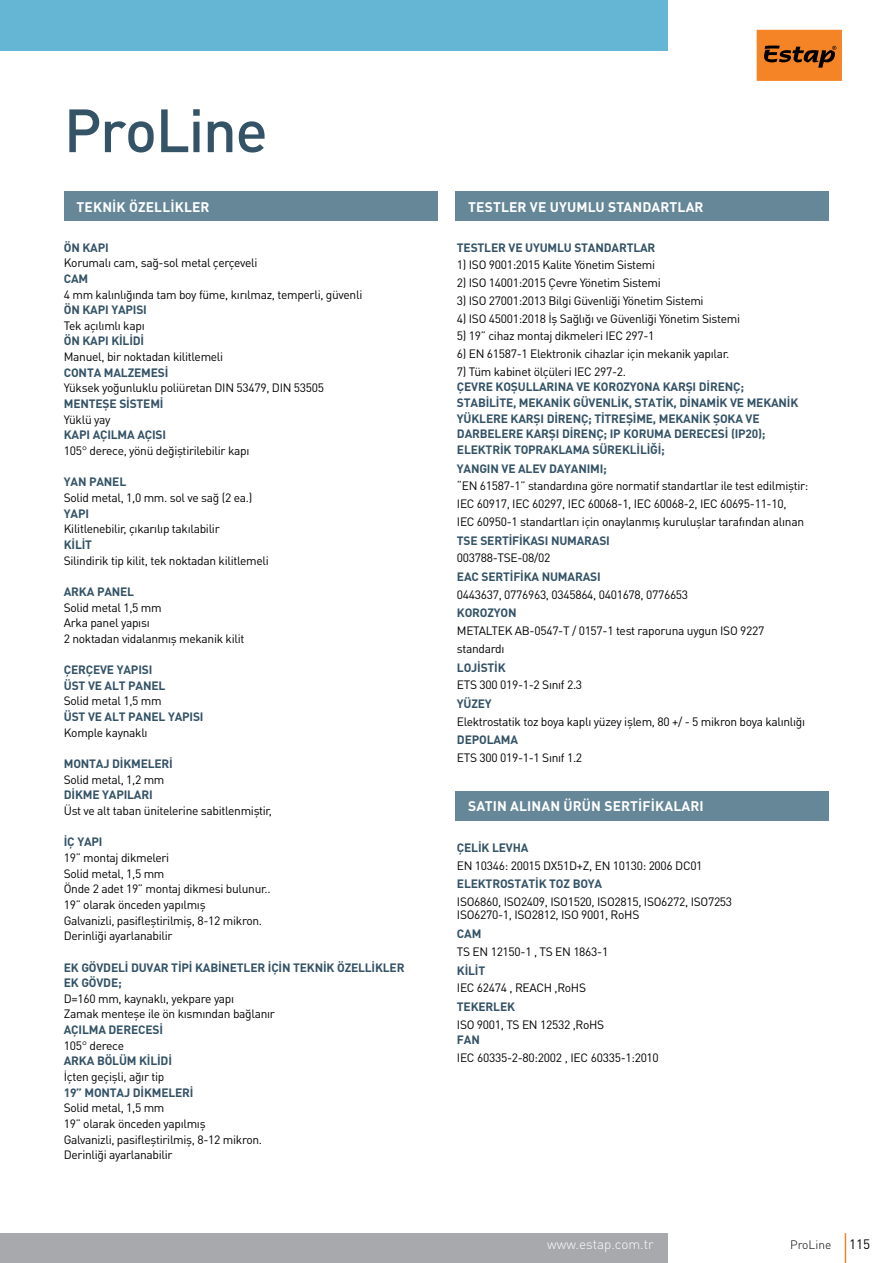
<style>
.page{position:relative;width:893px;height:1263px;background:#fff}
.page>*{position:absolute;margin:0;border:0;box-sizing:border-box;transform-origin:0 0}
.t1{font:500 60px "DIN Pro";letter-spacing:-.025em;color:#345367}
.t2{font:700 13.8px "DIN Pro";letter-spacing:.01em;color:#fff}
.t3{font:300 13.5px "DIN Pro";color:#fff}
.t4{font:13.5px "DIN Pro";color:#000}
.t5{font:12px/15.6px "DIN Pro";letter-spacing:-.025em;color:#000}
.t6{font:700 12px/15.6px "DIN Pro";letter-spacing:-.015em;color:#345367}
.t7{font:300 12px "DIN Pro";color:#000}
.s1{font-weight:700;color:#345367}
.s2{font-weight:300}
.s3{font-weight:400;color:#000}
.s4{font-weight:300;color:#000}
</style>
<div class="page">
<div style="left:455px;top:191px;width:374px;height:30px;background:#658797"></div>
<div style="left:455px;top:791px;width:374px;height:30px;background:#658797"></div>
<div style="left:64px;top:191px;width:373px;height:30px;background:#658797"></div>
<div style="left:757px;top:30px;width:85px;height:51px;background:#f58427"></div>
<svg style="left:764px;top:46px;width:72px;height:22px"></svg>
<div style="left:0;top:1233px;width:668px;height:30px;background:#a7a9ac"></div>
<hr style="left:845px;top:1233px;width:1px;height:30px;background:#f58427">
<div style="left:0;top:0;width:668px;height:51px;background:#65b5d5"></div>
<h1 class="t1" style="left:64px;top:90px;width:205px">ProLine</h1>
<p class="t2" style="left:77px;top:197px;width:134px">TEKNİK ÖZELLİKLER</p>
<p class="t6" style="left:64px;top:239px;width:46px">ÖN KAPI</p>
<p class="t5" style="left:64px;top:255px;width:195px">Korumalı cam, sağ-sol metal çerçeveli</p>
<p class="t6" style="left:64px;top:270px;width:26px">CAM</p>
<p class="t5" style="left:64px;top:286px;width:300px">4 mm kalınlığında tam boy füme, kırılmaz, temperli, güvenli</p>
<p class="t6" style="left:64px;top:301px;width:85px">ÖN KAPI YAPISI</p>
<p class="t5" style="left:64px;top:317px;width:82px">Tek açılımlı kapı</p>
<p class="t6" style="left:64px;top:333px;width:82px">ÖN KAPI KİLİDİ</p>
<p class="t5" style="left:64px;top:348px;width:161px">Manuel, bir noktadan kilitlemeli</p>
<p class="t6" style="left:64px;top:364px;width:106px">CONTA MALZEMESİ</p>
<p class="t5" style="left:64px;top:380px;width:262px">Yüksek yoğunluklu poliüretan DIN 53479, DIN 53505</p>
<p class="t6" style="left:64px;top:395px;width:101px">MENTEŞE SİSTEMİ</p>
<p class="t5" style="left:64px;top:411px;width:48px">Yüklü yay</p>
<p class="t5" style="left:64px;top:427px;width:187px"><span class="s1">KAPI AÇILMA AÇISI<br></span>105<span class="s2">°</span> derece, yönü değiştirilebilir kapı</p>
<p class="t6" style="left:64px;top:474px;width:64px">YAN PANEL</p>
<p class="t5" style="left:64px;top:489px;width:190px">Solid metal, 1,0 mm. sol ve sağ (2 ea.)</p>
<p class="t6" style="left:64px;top:505px;width:27px">YAPI</p>
<p class="t5" style="left:64px;top:521px;width:157px">Kilitlenebilir, çıkarılıp takılabilir</p>
<p class="t6" style="left:64px;top:536px;width:30px">KİLİT</p>
<p class="t5" style="left:64px;top:552px;width:206px">Silindirik tip kilit, tek noktadan kilitlemeli</p>
<p class="t6" style="left:64px;top:583px;width:72px">ARKA PANEL</p>
<p class="t5" style="left:64px;top:599px;width:182px">Solid metal 1,5 mm<br>Arka panel yapısı<br>2 noktadan vidalanmış mekanik kilit</p>
<p class="t6" style="left:64px;top:661px;width:103px">ÇERÇEVE YAPISI<br>ÜST VE ALT PANEL</p>
<p class="t5" style="left:64px;top:693px;width:99px">Solid metal 1,5 mm</p>
<p class="t6" style="left:64px;top:708px;width:141px">ÜST VE ALT PANEL YAPISI</p>
<p class="t5" style="left:64px;top:724px;width:85px">Komple kaynaklı</p>
<p class="t6" style="left:64px;top:755px;width:111px">MONTAJ DİKMELERİ</p>
<p class="t5" style="left:64px;top:771px;width:102px">Solid metal, 1,2 mm</p>
<p class="t6" style="left:64px;top:787px;width:90px">DİKME YAPILARI</p>
<p class="t5" style="left:64px;top:802px;width:210px">Üst ve alt taban ünitelerine sabitlenmiştir,</p>
<p class="t6" style="left:64px;top:834px;width:40px">İÇ YAPI</p>
<p class="t5" style="left:64px;top:849px;width:208px">19” montaj dikmeleri<br>Solid metal, 1,5 mm<br>Önde 2 adet 19” montaj dikmesi bulunur..<br>19” olarak önceden yapılmış<br>Galvanizli, pasifleştirilmiş, 8-12 mikron.<br>Derinliği ayarlanabilir</p>
<p class="t6" style="left:64px;top:959px;width:342px">EK GÖVDELİ DUVAR TİPİ KABİNETLER İÇİN TEKNİK ÖZELLİKLER<br>EK GÖVDE;</p>
<p class="t5" style="left:64px;top:990px;width:213px">D=160 mm, kaynaklı, yekpare yapı<br>Zamak menteşe ile ön kısmından bağlanır</p>
<p class="t6" style="left:64px;top:1021px;width:110px">AÇILMA DERECESİ<br><span class="s3">105</span><span class="s4">°</span> <span class="s3">derece<br></span>ARKA BÖLÜM KİLİDİ</p>
<p class="t5" style="left:64px;top:1068px;width:102px">İçten geçişli, ağır tip</p>
<p class="t6" style="left:64px;top:1084px;width:131px">19” MONTAJ DİKMELERİ</p>
<p class="t5" style="left:64px;top:1100px;width:200px">Solid metal, 1,5 mm<br>19” olarak önceden yapılmış<br>Galvanizli, pasifleştirilmiş, 8-12 mikron.<br>Derinliği ayarlanabilir</p>
<p class="t2" style="left:468px;top:197px;width:237px">TESTLER VE UYUMLU STANDARTLAR</p>
<p class="t6" style="left:457px;top:239px;width:200px">TESTLER VE UYUMLU STANDARTLAR</p>
<p class="t5" style="left:457px;top:257px;width:200px">1) ISO 9001:2015 Kalite Yönetim Sistemi</p>
<p class="t5" style="left:457px;top:274px;width:205px">2) ISO 14001:2015 Çevre Yönetim Sistemi</p>
<p class="t5" style="left:457px;top:292px;width:248px">3) ISO 27001:2013 Bilgi Güvenliği Yönetim Sistemi</p>
<p class="t5" style="left:457px;top:310px;width:285px">4) ISO 45001:2018 İş Sağlığı ve Güvenliği Yönetim Sistemi</p>
<p class="t5" style="left:457px;top:328px;width:199px">5) 19” cihaz montaj dikmeleri IEC 297-1</p>
<p class="t5" style="left:457px;top:345px;width:274px">6) EN 61587-1 Elektronik cihazlar için mekanik yapılar.</p>
<p class="t5" style="left:457px;top:363px;width:171px">7) Tüm kabinet ölçüleri IEC 297-2.</p>
<p class="t6" style="left:457px;top:379px;width:343px">ÇEVRE KOŞULLARINA VE KOROZYONA KARŞI DİRENÇ; STABİLİTE, MEKANİK GÜVENLİK, STATİK, DİNAMİK VE MEKANİK YÜKLERE KARŞI DİRENÇ; TİTREŞİME, MEKANİK ŞOKA VE DARBELERE KARŞI DİRENÇ; IP KORUMA DERECESİ (IP20); ELEKTRİK TOPRAKLAMA SÜREKLİLİĞİ;</p>
<p class="t6" style="left:457px;top:460px;width:151px">YANGIN VE ALEV DAYANIMI;</p>
<p class="t5" style="left:457px;top:477px;width:353px;line-height:17.7px">“EN 61587-1” standardına göre normatif standartlar ile test edilmiştir:<br>IEC 60917, IEC 60297, IEC 60068-1, IEC 60068-2, IEC 60695-11-10,<br>IEC 60950-1 standartları için onaylanmış kuruluşlar tarafından alınan</p>
<p class="t6" style="left:457px;top:532px;width:154px">TSE SERTİFİKASI NUMARASI</p>
<p class="t5" style="left:457px;top:550px;width:95px">003788-TSE-08/02</p>
<p class="t6" style="left:457px;top:568px;width:145px">EAC SERTİFİKA NUMARASI</p>
<p class="t5" style="left:457px;top:586px;width:233px">0443637, 0776963, 0345864, 0401678, 0776653</p>
<p class="t6" style="left:457px;top:605px;width:61px">KOROZYON</p>
<p class="t5" style="left:457px;top:621px;width:309px;line-height:17.7px">METALTEK AB-0547-T / 0157-1 test raporuna uygun ISO 9227 standardı</p>
<p class="t6" style="left:457px;top:659px;width:50px">LOJİSTİK</p>
<p class="t5" style="left:457px;top:677px;width:127px">ETS 300 019-1-2 Sınıf 2.3</p>
<p class="t6" style="left:457px;top:695px;width:36px">YÜZEY</p>
<p class="t5" style="left:457px;top:713px;width:350px">Elektrostatik toz boya kaplı yüzey işlem, 80 +/ - 5 mikron boya kalınlığı</p>
<p class="t6" style="left:457px;top:732px;width:63px">DEPOLAMA</p>
<p class="t5" style="left:457px;top:749px;width:127px">ETS 300 019-1-1 Sınıf 1.2</p>
<p class="t2" style="left:468px;top:797px;width:237px">SATIN ALINAN ÜRÜN SERTİFİKALARI</p>
<p class="t6" style="left:457px;top:839px;width:73px">ÇELİK LEVHA</p>
<p class="t5" style="left:457px;top:857px;width:247px">EN 10346: 20015 DX51D+Z, EN 10130: 2006 DC01</p>
<p class="t6" style="left:457px;top:875px;width:147px">ELEKTROSTATİK TOZ BOYA</p>
<p class="t5" style="left:457px;top:894px;width:277px;line-height:13.5px">ISO6860, ISO2409, ISO1520, ISO2815, ISO6272, ISO7253<br>ISO6270-1, ISO2812, ISO 9001, RoHS</p>
<p class="t6" style="left:457px;top:925px;width:26px">CAM</p>
<p class="t5" style="left:457px;top:943px;width:153px">TS EN 12150-1 , TS EN 1863-1</p>
<p class="t6" style="left:457px;top:962px;width:30px">KİLİT</p>
<p class="t5" style="left:457px;top:979px;width:131px">IEC 62474 , REACH ,RoHS</p>
<p class="t6" style="left:457px;top:998px;width:60px">TEKERLEK</p>
<p class="t5" style="left:457px;top:1016px;width:149px">ISO 9001, TS EN 12532 ,RoHS</p>
<p class="t6" style="left:457px;top:1032px;width:24px">FAN</p>
<p class="t5" style="left:457px;top:1049px;width:203px">IEC 60335-2-80:2002 , IEC 60335-1:2010</p>
<p class="t3" style="left:547px;top:1235px;width:108px">www.estap.com.tr</p>
<p class="t7" style="left:790px;top:1237px;width:43px">ProLine</p>
<p class="t4" style="left:849px;top:1235px;width:23px">115</p>
</div>
